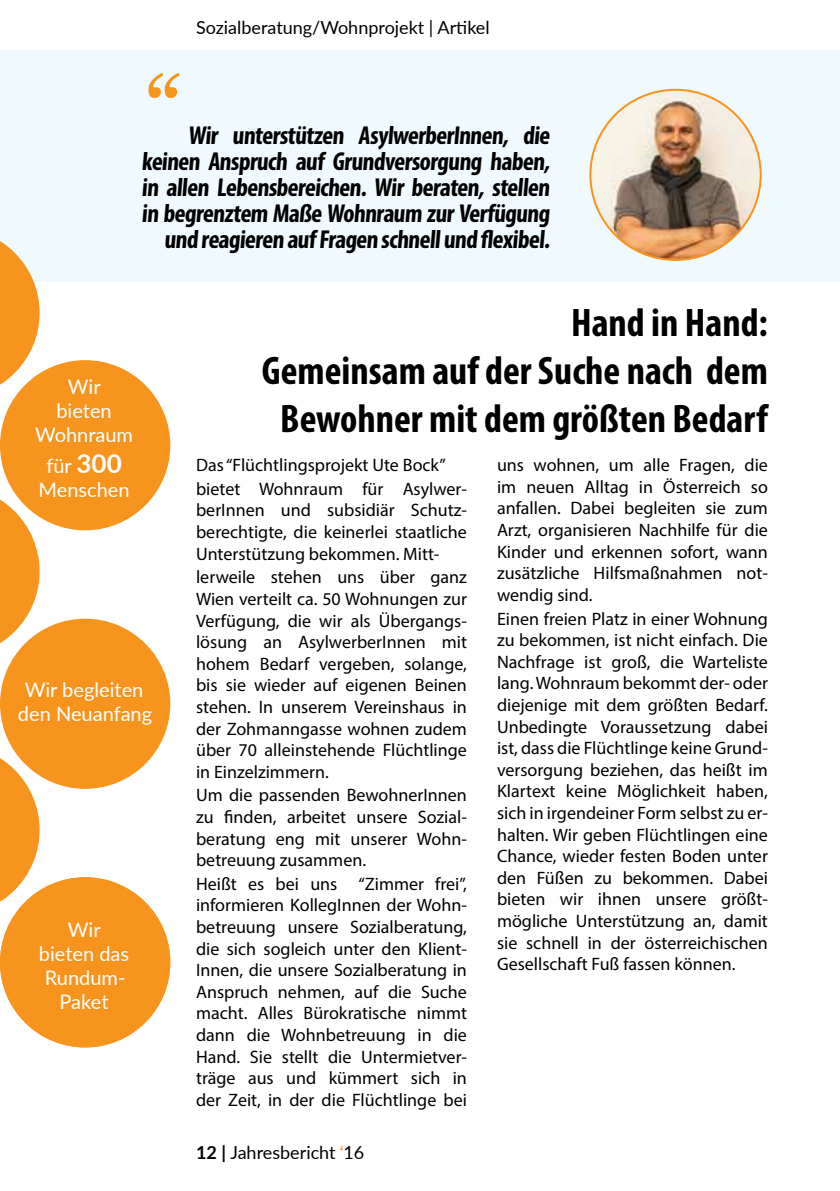
<style>
.page{position:relative;width:840px;height:1191px;background:#fff}
.page>*{position:absolute;margin:0;border:0;box-sizing:border-box;transform-origin:0 0}
.t1{font:96px "Miller Text Roman";color:#f7941e}
.t2{font:700 condensed 40px/48px "Myriad Pro";color:#000;text-align:right}
.t3{font:700 condensed 26px/26px "Myriad Pro";color:#000;text-align:right}
.t4{font:20px/24px "Lato";color:#fff;text-align:center}
.t5{font:18px/21.6px "Myriad Pro";color:#000;text-align:justify}
.t6{font:18px "Lato";color:#000}
.s1{font-weight:700;font-size:26px}
.s2{font-weight:700}
.s3{font-family:"Miller Text Roman";color:#f7941e}
</style>
<div class="page">
<svg style="left:0;top:486px;width:40px;height:166px"></svg>
<svg style="left:0;top:745px;width:40px;height:170px"></svg>
<div style="left:0;top:50px;width:839px;height:232px;background:#eff9fe"></div>
<div style="left:0;top:618px;width:170px;height:171px;background:#f7941e;border-radius:50%"></div>
<img style="left:590px;top:90px;width:170px;height:170px;border-radius:85px">
<div style="left:0;top:360px;width:170px;height:170px;background:#f7941e;border-radius:50%"></div>
<div style="left:0;top:877px;width:170px;height:170px;background:#f7941e;border-radius:50%"></div>
<svg style="left:0;top:241px;width:40px;height:157px"></svg>
<p class="t6" style="left:196px;top:14px;width:295px">Sozialberatung/Wohnprojekt | Artikel</p>
<h1 class="t1" style="left:141px;top:54px;width:45px">“</h1>
<h3 class="t3" style="left:141px;top:121px;width:412px">Wir unterstützen AsylwerberInnen, die keinen Anspruch auf Grundversorgung haben, in allen Lebensbereichen. Wir beraten, stellen in begrenztem Maße Wohnraum zur Verfügung und reagieren auf Fragen schnellund flexibel.</h3>
<p class="t4" style="left:35px;top:374px;width:99px">Wir<br>bieten<br>Wohnraum</p>
<p class="t4" style="left:38px;top:453px;width:93px">für <span class="s1">300<br></span>Menschen</p>
<p class="t4" style="left:18px;top:676px;width:136px">Wir begleiten den Neuanfang</p>
<p class="t4" style="left:39px;top:917px;width:92px">Wir bieten das<br>Rundum-<br>Paket</p>
<h2 class="t2" style="left:262px;top:298px;width:507px">Hand in Hand:<br>Gemeinsam auf der Suche nach dem<br>Bewohner mit dem größten Bedarf</h2>
<p class="t5" style="left:196px;top:453px;width:272px;line-height:23.6px">Das “Flüchtlingsprojekt Ute Bock” bietet Wohnraum für Asylwer-</p>
<p class="t5" style="left:196px;top:499px;width:272px">berInnen und subsidiär Schutz&shy;berechtigte, die keinerlei staatliche Unterstützung bekommen. Mitt-</p>
<p class="t5" style="left:196px;top:566px;width:272px">lerweile stehen uns über ganz Wien verteilt ca. 50 Wohnungen zur Verfügung, die wir als Übergangs&shy;lösung an AsylwerberInnen mit hohem Bedarf vergeben, solange, bis sie wieder auf eigenen Beinen stehen. In unserem Vereinshaus in der Zohmanngasse wohnen zudem über 70 alleinstehende Flüchtlinge in Einzelzimmern.</p>
<p class="t5" style="left:196px;top:784px;width:272px">Um die passenden BewohnerInnen zu finden, arbeitet unsere Sozial&shy;beratung eng mit unserer Wohn&shy;betreuung zusammen.</p>
<p class="t5" style="left:196px;top:872px;width:272px">Heißt es bei uns “Zimmer frei”, informieren KollegInnen der Wohn&shy;betreuung unsere Sozialberatung, die sich sogleich unter den Klient-Innen, die unsere Sozialberatung in Anspruch nehmen, auf die Suche macht. Alles Bürokratische nimmt dann die Wohnbetreuung in die Hand. Sie stellt die Untermietver&shy;träge aus und kümmert sich in der Zeit, in der die Flüchtlinge bei</p>
<p class="t6" style="left:196px;top:1139px;width:170px"><span class="s2">12 |</span> Jahresbericht <span class="s3">‘</span>16</p>
<p class="t5" style="left:496px;top:454px;width:272px">uns wohnen, um alle Fragen, die im neuen Alltag in Österreich so anfallen. Dabei begleiten sie zum Arzt, organisieren Nachhilfe für die Kinder und erkennen sofort, wann zusätzliche Hilfsmaßnahmen not&shy;wendig sind.</p>
<p class="t5" style="left:496px;top:607px;width:272px">Einen freien Platz in einer Wohnung zu bekommen, ist nicht einfach. Die Nachfrage ist groß, die Warteliste lang. Wohnraum bekommt der- oder diejenige mit dem größten Bedarf.<br>Unbedingte Voraussetzung dabei ist, dass die Flüchtlinge keine Grund&shy;versorgung beziehen, das heißt im Klartext keine Möglichkeit haben, sich in irgendeiner Form selbst zu er&shy;halten. Wir geben Flüchtlingen eine Chance, wieder festen Boden unter den Füßen zu bekommen. Dabei bieten wir ihnen unsere größt&shy;mögliche Unterstützung an, damit sie schnell in der österreichischen Gesellschaft Fuß fassen können.</p>
</div>
